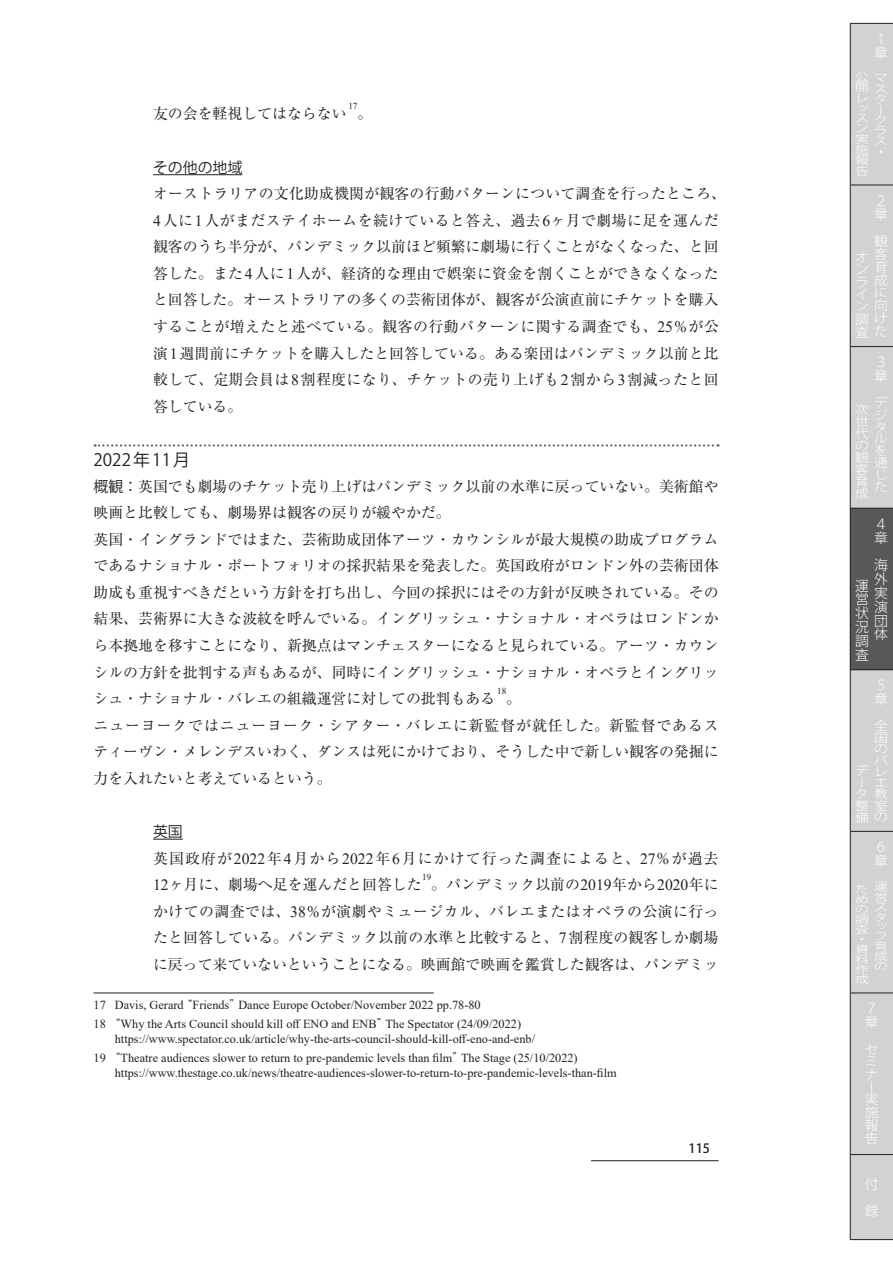
<style>
.page{position:relative;width:893px;height:1263px;background:#fff}
.page>*{position:absolute;margin:0;border:0;box-sizing:border-box;transform-origin:0 0}
.t1{font:16.95px "Koz Go Pro";color:#231f20}
.t2{font:14.85px/26.5px "Ryumin Pro";color:#231f20}
.t3{font:14.85px/26.5px "Ryumin Pro";letter-spacing:.075em;color:#231f20}
.t4{font:14.85px "Koz Go Pro";color:#231f20}
.t5{font:300 13.8px/13.8px "Koz Go Pro";color:#fff}
.t6{font:300 13.2px/12.9px "Koz Go Pro";color:#fff;text-align:right;scale:1.05 1}
.t7{font:500 12.75px "Koz Go Pro";color:#231f20}
.t8{font:300 12.45px/12px "Koz Go Pro";color:#fff;text-align:justify;scale:1.11 1}
.t9{font:12.3px/19.2px "Times New Roman";color:#231f20}
.t10{font:300 12px/11.4px "Koz Go Pro";color:#fff;text-align:right;scale:1.15 1}
.t11{font:300 11.1px/10.5px "Koz Go Pro";color:#fff;text-align:justify;scale:1.25 1}
.t12{font:300 10.5px/10.1px "Koz Go Pro";color:#fff;scale:1.32 1}
.t13{font:9.15px "Times New Roman";color:#231f20}
.s1{font-family:"Times New Roman";font-size:15.6px}
.s2{font-family:"Koz Go Pro"}
.s3{font-family:"Ryumin Pro";font-size:11.7px}
</style>
<div class="page">
<hr style="left:591px;top:1160px;width:128px;height:1px;background:#231f20">
<hr style="left:153px;top:174px;width:89px;height:1px;background:#231f20">
<svg style="left:95px;top:444px;width:624px;height:2px"></svg>
<hr style="left:153px;top:839px;width:30px;height:1px;background:#231f20">
<hr style="left:94px;top:993px;width:340px;height:1px;background:#231f20">
<div style="left:851px;top:24px;width:42px;height:1215px;background:#d1d2d4"></div>
<div style="left:850px;top:508px;width:43px;height:162px;background:#57585a"></div>
<hr style="left:850px;top:508px;width:43px;height:1px;background:#231f20">
<hr style="left:850px;top:669px;width:43px;height:1px;background:#231f20">
<hr style="left:850px;top:831px;width:43px;height:1px;background:#231f20">
<hr style="left:850px;top:993px;width:43px;height:1px;background:#231f20">
<hr style="left:850px;top:1154px;width:43px;height:1px;background:#231f20">
<hr style="left:850px;top:185px;width:43px;height:1px;background:#231f20">
<hr style="left:850px;top:346px;width:43px;height:1px;background:#231f20">
<hr style="left:850px;top:24px;width:1px;height:161px;background:#231f20">
<hr style="left:850px;top:185px;width:1px;height:161px;background:#231f20">
<hr style="left:850px;top:508px;width:1px;height:161px;background:#231f20">
<hr style="left:850px;top:670px;width:1px;height:161px;background:#231f20">
<hr style="left:850px;top:831px;width:1px;height:162px;background:#231f20">
<hr style="left:850px;top:993px;width:1px;height:161px;background:#231f20">
<hr style="left:850px;top:1155px;width:1px;height:84px;background:#231f20">
<hr style="left:850px;top:23px;width:43px;height:1px;background:#231f20">
<hr style="left:850px;top:1239px;width:43px;height:1px;background:#231f20">
<hr style="left:850px;top:347px;width:1px;height:53px;background:#231f20">
<hr style="left:850px;top:400px;width:1px;height:54px;background:#231f20">
<hr style="left:850px;top:454px;width:1px;height:54px;background:#231f20">
<p class="t13" style="left:348px;top:99px;width:11px">17</p>
<p class="t2" style="left:153px;top:100px;width:195px">友の会を軽視してはならない</p>
<p class="t2" style="left:358px;top:100px;width:16px">。</p>
<p class="t4" style="left:153px;top:157px;width:91px">その他の地域</p>
<p class="t2" style="left:153px;top:179px;width:575px">オーストラリアの文化助成機関が観客の行動パターンについて調査を行ったところ、<span class="s1">4</span>人に<span class="s1">1</span>人がまだステイホームを続けていると答え、過去<span class="s1">6</span>ヶ月で劇場に足を運んだ観客のうち半分が、パンデミック以前ほど頻繁に劇場に行くことがなくなった、と回答した。また<span class="s1">4</span>人に<span class="s1">1</span>人が、経済的な理由で娯楽に資金を割くことができなくなったと回答した。オーストラリアの多くの芸術団体が、観客が公演直前にチケットを購入することが増えたと述べている。観客の行動パターンに関する調査でも、<span class="s1">25</span>％が公演<span class="s1">1</span>週間前にチケットを購入したと回答している。ある楽団はパンデミック以前と比較して、定期会員は<span class="s1">8</span>割程度になり、チケットの売り上げも<span class="s1">2</span>割から<span class="s1">3</span>割減ったと回答している。</p>
<p class="t1" style="left:94px;top:448px;width:98px">2022 年 11 月</p>
<p class="t2" style="left:94px;top:472px;width:627px"><span class="s2">概観：</span>英国でも劇場のチケット売り上げはパンデミック以前の水準に戻っていない。美術館や映画と比較しても、劇場界は観客の戻りが緩やかだ。<br>英国・イングランドではまた、芸術助成団体アーツ・カウンシルが最大規模の助成プログラムであるナショナル・ポートフォリオの採択結果を発表した。英国政府がロンドン外の芸術団体助成も重視すべきだという方針を打ち出し、今回の採択にはその方針が反映されている。その結果、芸術界に大きな波紋を呼んでいる。イングリッシュ・ナショナル・オペラはロンドンから本拠地を移すことになり、新拠点はマンチェスターになると見られている。アーツ・カウンシルの方針を批判する声もあるが、同時にイングリッシュ・ナショナル・オペラとイングリッシュ・ナショナル・バレエの組織運営に対しての批判もある</p>
<p class="t13" style="left:497px;top:684px;width:11px">18</p>
<p class="t2" style="left:94px;top:684px;width:627px;text-indent:413px">。<br>ニューヨークではニューヨーク・シアター・バレエに新監督が就任した。新監督であるスティーヴン・メレンデスいわく、ダンスは死にかけており、そうした中で新しい観客の発掘に力を入れたいと考えているという。</p>
<p class="t4" style="left:153px;top:822px;width:31px">英国</p>
<p class="t3" style="left:153px;top:844px;width:567px">英国政府が<span class="s1">2022</span>年<span class="s1">4</span>月から<span class="s1">2022</span>年<span class="s1">6</span>月にかけて行った調査によると、<span class="s1">27</span>％が過去<br><span class="s1">12</span>ヶ月に、劇場へ足を運んだと回答した</p>
<p class="t13" style="left:422px;top:870px;width:11px">19</p>
<p class="t2" style="left:153px;top:870px;width:567px;text-align:justify;text-indent:278px">。パンデミック以前の<span class="s1">2019</span>年から<span class="s1">2020</span>年にかけての調査では、<span class="s1">38</span>％が演劇やミュージカル、バレエまたはオペラの公演に行ったと回答している。パンデミック以前の水準と比較すると、<span class="s1">7</span>割程度の観客しか劇場に戻って来ていないということになる。映画館で映画を鑑賞した観客は、パンデミッ</p>
<p class="t9" style="left:94px;top:994px;width:429px">17 Davis, Gerard <span class="s3">“</span>Friends<span class="s3">”</span>Dance Europe October/November 2022 pp.78-80<br>18 <span class="s3">“</span>Why the Arts Council should kill off ENO and ENB<span class="s3">”</span>The Spectator (24/09/2022)</p>
<p class="t9" style="left:94px;top:1028px;width:486px;text-indent:21px">https://www.spectator.co.uk/article/why-the-arts-council-should-kill-off-eno-and-enb/<br>19 <span class="s3">“</span>Theatre audiences slower to return to pre-pandemic levels than film<span class="s3">”</span>The Stage (25/10/2022)</p>
<p class="t9" style="left:115px;top:1062px;width:503px">https://www.thestage.co.uk/news/theatre-audiences-slower-to-return-to-pre-pandemic-levels-than-film</p>
<p class="t7" style="left:689px;top:1140px;width:23px">115</p>
<p class="t5" style="left:874px;top:32px;width:15px">１章</p>
<p class="t11" style="left:855px;top:71px;width:12px">公開レッスン実施報告</p>
<p class="t11" style="left:874px;top:73px;width:12px;text-align:left">マスタークラス・</p>
<p class="t5" style="left:874px;top:194px;width:15px">２章</p>
<p class="t6" style="left:855px;top:235px;width:33px">観<br>客<br>育<br>成<br>に<br>向<br>け<br>査た</p>
<p class="t6" style="left:855px;top:251px;width:14px;line-height:12.5px;text-align:justify">オンライン調</p>
<p class="t5" style="left:874px;top:355px;width:15px">３章</p>
<p class="t8" style="left:855px;top:403px;width:14px">次世代の観客育成</p>
<p class="t8" style="left:874px;top:397px;width:14px;text-align:left">デジタルを通じた</p>
<p class="t5" style="left:874px;top:517px;width:15px">４章</p>
<p class="t5" style="left:874px;top:558px;width:15px;text-align:justify">海外実演団体</p>
<p class="t5" style="left:855px;top:579px;width:15px;text-align:justify">運営状況調査</p>
<p class="t5" style="left:874px;top:678px;width:15px">５章</p>
<p class="t10" style="left:855px;top:720px;width:30px">全<br>国<br>の<br>バ<br>デレエ<br>教<br>室<br>の</p>
<p class="t10" style="left:855px;top:777px;width:13px;text-align:left">ータ整備</p>
<p class="t5" style="left:874px;top:840px;width:15px">６章</p>
<p class="t12" style="left:855px;top:884px;width:12px">ための調査・資料作成</p>
<p class="t12" style="left:874px;top:882px;width:12px">運営スタッフ育成の</p>
<p class="t5" style="left:865px;top:1001px;width:15px">７章</p>
<p class="t6" style="left:865px;top:1043px;width:14px;text-align:left">セミナー実施報告</p>
<p class="t5" style="left:865px;top:1170px;width:15px;line-height:27.6px">付録</p>
</div>
